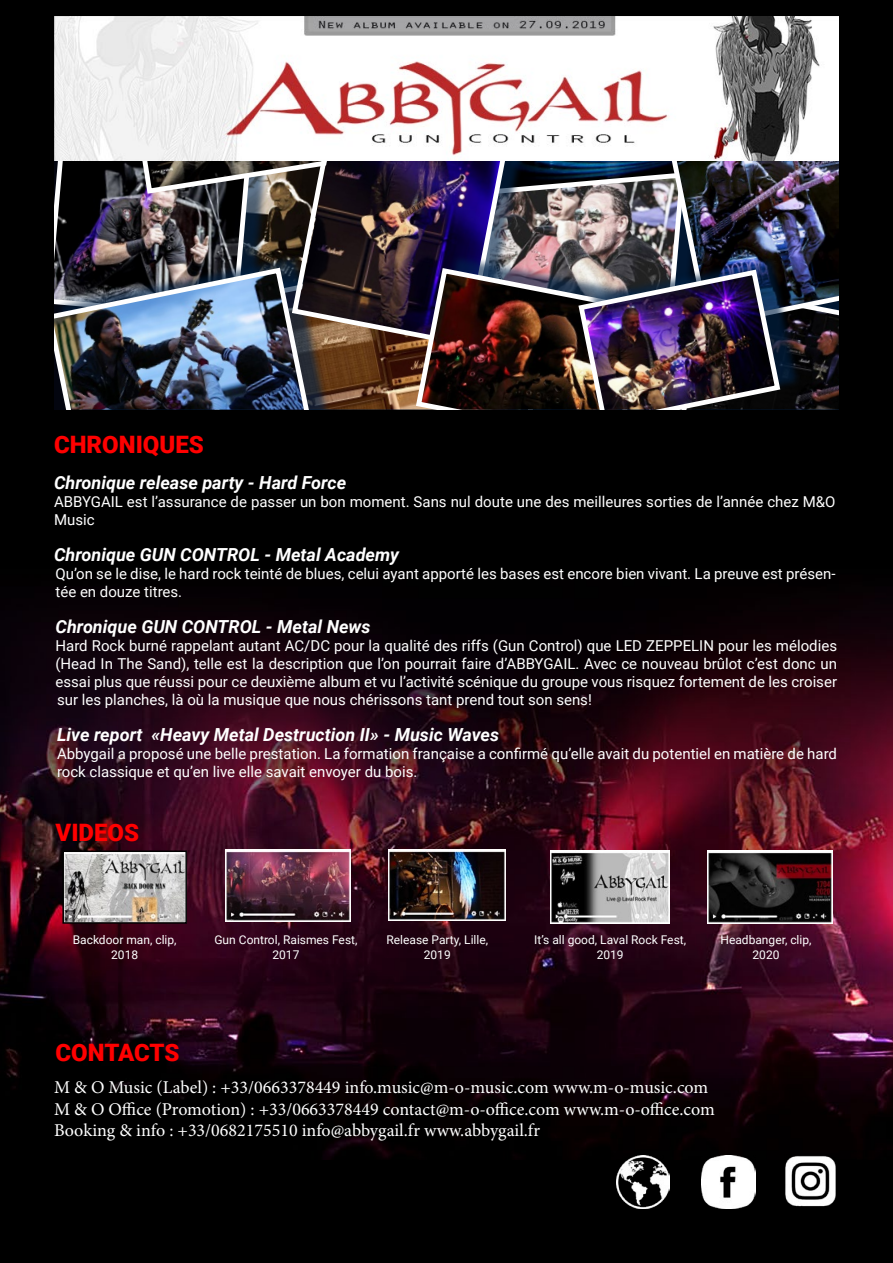
<style>
.page{position:relative;width:893px;height:1263px;background:#fff}
.page>*{position:absolute;margin:0;border:0;box-sizing:border-box;transform-origin:0 0}
.t1{font:900 24px "Roboto";color:#f00}
.t2{font:18px/21.6px "Minion Pro";color:#fff}
.t3{font:italic 700 18px "Roboto";color:#fff}
.t4{font:15px/18px "Roboto";color:#fff}
.t5{font:12px/14.4px "Roboto";color:#fff;text-align:center}
</style>
<div class="page">
<div style="left:0;top:1159px;width:893px;height:104px;background:#000"></div>
<img style="left:0;top:0;width:893px;height:1159px">
<img style="left:54px;top:161px;width:785px;height:249px">
<img style="left:54px;top:17px;width:785px;height:144px">
<img style="left:701px;top:1155px;width:54px;height:54px">
<img style="left:784px;top:1154px;width:55px;height:55px">
<img style="left:616px;top:1155px;width:54px;height:54px">
<img style="left:65px;top:853px;width:119px;height:68px">
<div style="left:62px;top:850px;width:125px;height:74px;border:2px solid #000"></div>
<img style="left:226px;top:849px;width:124px;height:73px">
<img style="left:389px;top:849px;width:117px;height:71px">
<img style="left:707px;top:850px;width:125px;height:74px">
<img style="left:551px;top:850px;width:119px;height:74px">
<h1 class="t1" style="left:54px;top:428px;width:151px">CHRONIQUES</h1>
<p class="t3" style="left:54px;top:470px;width:294px">Chronique release party - Hard Force</p>
<p class="t4" style="left:54px;top:492px;width:783px">ABBYGAIL est l’assurance de passer un bon moment. Sans nul doute une des meilleures sorties de l’année chez M&amp;O<br>Music</p>
<p class="t3" style="left:54px;top:542px;width:347px">Chronique GUN CONTROL - Metal Academy</p>
<p class="t4" style="left:56px;top:564px;width:781px">Qu’on se le dise, le hard rock teinté de blues, celui ayant apporté les bases est encore bien vivant. La preuve est présen&shy;tée en douze titres.</p>
<p class="t3" style="left:56px;top:614px;width:317px">Chronique GUN CONTROL - Metal News</p>
<p class="t4" style="left:56px;top:636px;width:783px;text-align:justify">Hard Rock burné rappelant autant AC/DC pour la qualité des riffs (Gun Control) que LED ZEPPELIN pour les mélodies (Head In The Sand), telle est la description que l’on pourrait faire d’ABBYGAIL. Avec ce nouveau brûlot c’est donc un essai plus que réussi pour ce deuxième album et vu l’activité scénique du groupe vous risquez fortement de les croiser sur les planches, là où la musique que nous chérissons tant prend tout son sens!</p>
<p class="t3" style="left:57px;top:722px;width:444px">Live report «Heavy Metal Destruction II» - Music Waves</p>
<p class="t4" style="left:57px;top:744px;width:782px">Abbygail a proposé une belle prestation. La formation française a confirmé qu’elle avait du potentiel en matière de hard rock classique et qu’en live elle savait envoyer du bois.</p>
<h1 class="t1" style="left:56px;top:815px;width:85px">VIDEOS</h1>
<p class="t5" style="left:73px;top:932px;width:105px">Backdoor man, clip,<br>2018</p>
<p class="t5" style="left:214px;top:932px;width:144px">Gun Control, Raismes Fest,<br>2017</p>
<p class="t5" style="left:386px;top:932px;width:103px">Release Party, Lille,<br>2019</p>
<p class="t5" style="left:534px;top:932px;width:153px">It’s all good, Laval Rock Fest,<br>2019</p>
<p class="t5" style="left:720px;top:932px;width:93px">Headbanger, clip,<br>2020</p>
<h1 class="t1" style="left:56px;top:1035px;width:126px">CONTACTS</h1>
<p class="t2" style="left:54px;top:1077px;width:662px">M &amp; O Music (Label) : +33/0663378449 info.music@m-o-music.com www.m-o-music.com<br>M &amp; O Office (Promotion) : +33/0663378449 contact@m-o-office.com www.m-o-office.com<br>Booking &amp; info : +33/0682175510 info@abbygail.fr www.abbygail.fr</p>
</div>
